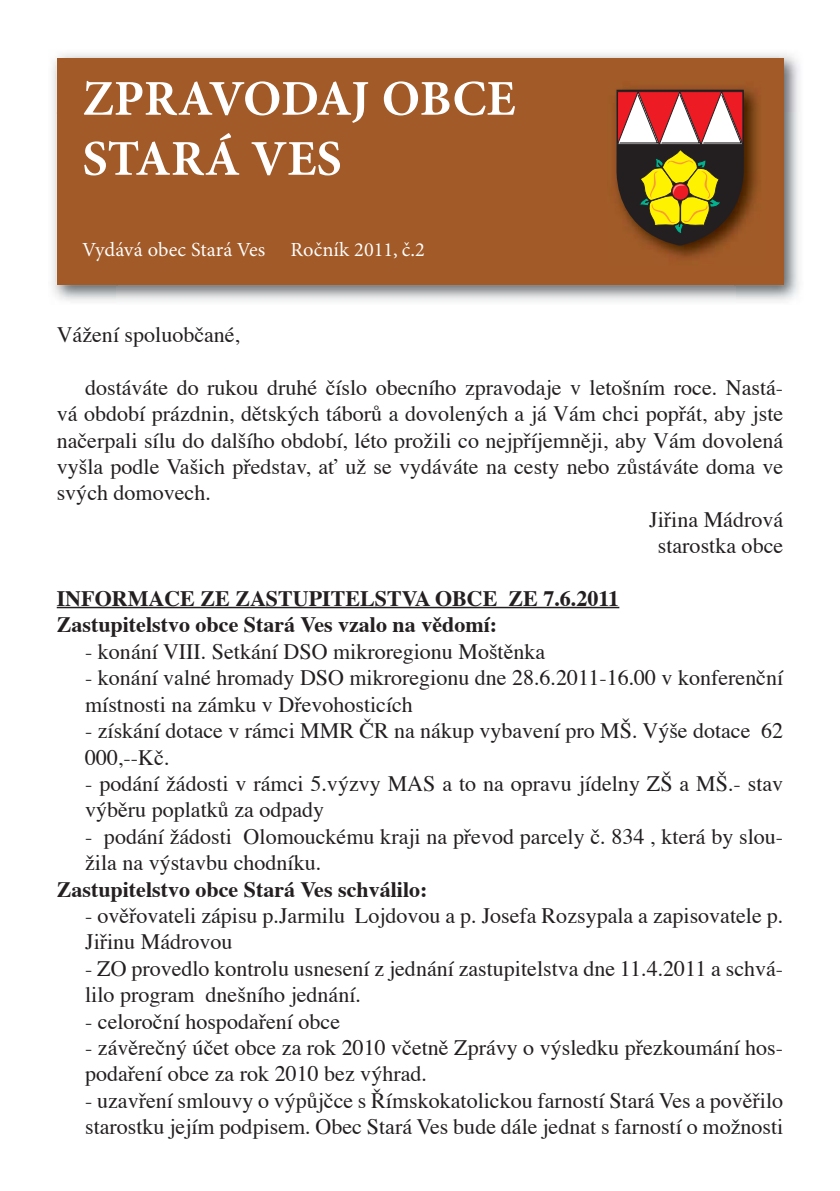
<style>
.page{position:relative;width:840px;height:1191px;background:#fff}
.page>*{position:absolute;margin:0;border:0;box-sizing:border-box;transform-origin:0 0}
.t1{font:700 50px/60px "Minion Pro";letter-spacing:-.005em;color:#fff}
.t2{font:22px/26.4px "Times";color:#231f20}
.t3{font:700 22px/26.4px "Times";color:#231f20}
.t4{font:20px "Minion Pro";color:#fff}
</style>
<div class="page">
<img style="left:52px;top:53px;width:748px;height:60px">
<img style="left:734px;top:113px;width:66px;height:188px">
<div style="left:57px;top:58px;width:725px;height:227px;background:#a15a28"></div>
<img style="left:615px;top:88px;width:144px;height:170px">
<svg style="left:616px;top:90px;width:127px;height:155px;background:#94673b"></svg>
<hr style="left:57px;top:607px;width:562px;height:1px;background:#231f20">
<h1 class="t1" style="left:82px;top:73px;width:434px">ZPRAVODAJ OBCE<br>STARÁ VES</h1>
<p class="t4" style="left:82px;top:242px;width:184px">Vydává obec Stará Ves</p>
<p class="t4" style="left:290px;top:242px;width:136px">Ročník 2011, č.2</p>
<p class="t2" style="left:57px;top:323px;width:185px">Vážení spoluobčané,</p>
<p class="t2" style="left:85px;top:376px;width:699px">dostáváte do rukou druhé číslo obecního zpravodaje v letošním roce. Nastá-</p>
<p class="t2" style="left:57px;top:402px;width:727px">vá období prázdnin, dětských táborů a dovolených a já Vám chci popřát, aby jste</p>
<p class="t2" style="left:57px;top:429px;width:727px">načerpali sílu do dalšího období, léto prožili co nejpříjemněji, aby Vám dovolená</p>
<p class="t2" style="left:57px;top:455px;width:727px">vyšla podle Vašich představ, ať už se vydáváte na cesty nebo zůstáváte doma ve</p>
<p class="t2" style="left:57px;top:482px;width:155px">svých domovech.</p>
<p class="t2" style="left:649px;top:508px;width:135px">Jiřina Mádrová</p>
<p class="t2" style="left:657px;top:534px;width:127px">starostka obce</p>
<p class="t3" style="left:57px;top:587px;width:563px">INFORMACE ZE ZASTUPITELSTVA OBCE ZE 7.6.2011<br>Zastupitelstvo obce Stará Ves vzalo na vědomí:</p>
<p class="t2" style="left:85px;top:640px;width:461px">- konání VIII. Setkání DSO mikroregionu Moštěnka</p>
<p class="t2" style="left:85px;top:666px;width:699px">- konání valné hromady DSO mikroregionu dne 28.6.2011-16.00 v konferenční místnosti na zámku v Dřevohosticích</p>
<p class="t2" style="left:85px;top:719px;width:699px">- získání dotace v rámci MMR ČR na nákup vybavení pro MŠ. Výše dotace 62<br>000,--Kč.</p>
<p class="t2" style="left:85px;top:772px;width:699px">- podání žádosti v rámci 5.výzvy MAS a to na opravu jídelny ZŠ a MŠ.- stav výběru poplatků za odpady</p>
<p class="t2" style="left:85px;top:825px;width:699px">- podání žádosti Olomouckému kraji na převod parcely č. 834 , která by slou&shy;žila na výstavbu chodníku.</p>
<p class="t3" style="left:57px;top:878px;width:372px">Zastupitelstvo obce Stará Ves schválilo:</p>
<p class="t2" style="left:85px;top:904px;width:699px">- ověřovateli zápisu p.Jarmilu Lojdovou a p. Josefa Rozsypala a zapisovatele p.<br>Jiřinu Mádrovou</p>
<p class="t2" style="left:85px;top:957px;width:699px">- ZO provedlo kontrolu usnesení z jednání zastupitelstva dne 11.4.2011 a schvá&shy;lilo program dnešního jednání.</p>
<p class="t2" style="left:85px;top:1010px;width:256px">- celoroční hospodaření obce</p>
<p class="t2" style="left:85px;top:1036px;width:699px">- závěrečný účet obce za rok 2010 včetně Zprávy o výsledku přezkoumání hos&shy;podaření obce za rok 2010 bez výhrad.</p>
<p class="t2" style="left:85px;top:1089px;width:699px">- uzavření smlouvy o výpůjčce s Římskokatolickou farností Stará Ves a pověřilo starostku jejím podpisem. Obec Stará Ves bude dále jednat s farností o možnosti</p>
</div>
